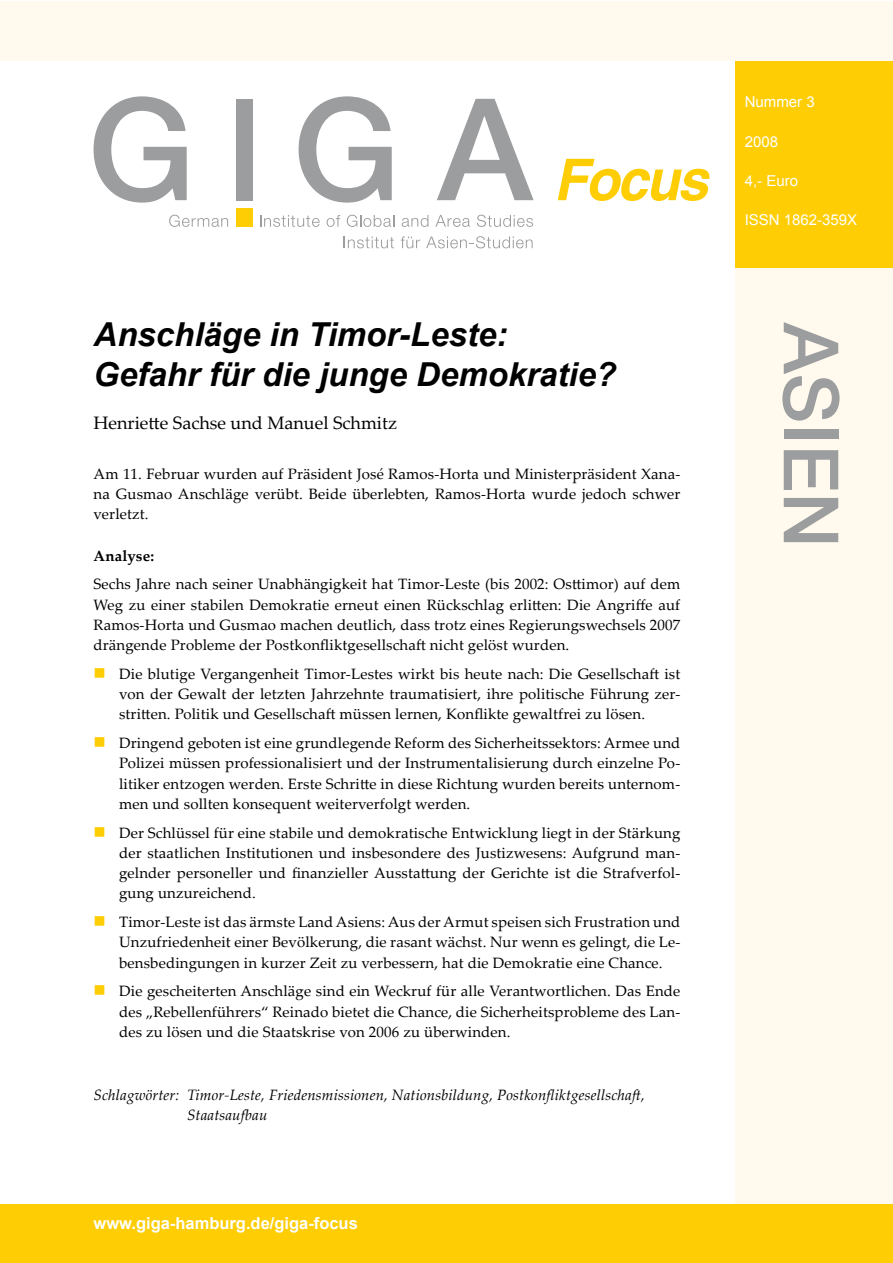
<style>
.page{position:relative;width:893px;height:1263px;background:#fff}
.page>*{position:absolute;margin:0;border:0;box-sizing:border-box;transform-origin:0 0}
.t1{font:italic 700 33px/39.6px "Arial";color:#000}
.t2{font:18px "Palatino Linotype";color:#000}
.t3{font:700 16.5px "Arial";color:#fff}
.t4{font:16.5px "Wingdings";color:#fecd04}
.t5{font:15px/20.2px "Palatino Linotype";letter-spacing:.01em;color:#000;text-align:justify}
.t6{font:italic 15px/20.2px "Palatino Linotype";letter-spacing:.01em;color:#000}
.t7{font:15px "Arial";color:#fff}
.t8{font:700 15px "Palatino Linotype";letter-spacing:.01em;color:#000}
</style>
<div class="page">
<div style="left:736px;top:60px;width:157px;height:208px;background:#fecd04"></div>
<div style="left:736px;top:269px;width:157px;height:994px;background:#fffaed"></div>
<div style="left:0;top:1204px;width:893px;height:59px;background:#fecd04"></div>
<div style="left:0;top:1px;width:893px;height:59px;background:#fffaed"></div>
<svg style="left:782px;top:322px;width:58px;height:99px"></svg>
<div style="left:784px;top:429px;width:54px;height:9px;background:#9c9d9f"></div>
<svg style="left:784px;top:450px;width:54px;height:40px"></svg>
<svg style="left:784px;top:498px;width:54px;height:44px"></svg>
<svg style="left:169px;top:215px;width:59px;height:12px"></svg>
<svg style="left:260px;top:215px;width:60px;height:12px"></svg>
<svg style="left:327px;top:215px;width:13px;height:12px"></svg>
<svg style="left:347px;top:215px;width:47px;height:12px"></svg>
<svg style="left:402px;top:215px;width:26px;height:12px"></svg>
<svg style="left:435px;top:215px;width:35px;height:12px"></svg>
<svg style="left:477px;top:215px;width:56px;height:12px"></svg>
<svg style="left:344px;top:236px;width:50px;height:12px"></svg>
<svg style="left:401px;top:236px;width:19px;height:12px"></svg>
<svg style="left:426px;top:236px;width:107px;height:12px"></svg>
<div style="left:236px;top:99px;width:16px;height:101px;background:#9c9d9f"></div>
<svg style="left:94px;top:96px;width:93px;height:107px"></svg>
<svg style="left:299px;top:96px;width:93px;height:107px"></svg>
<svg style="left:437px;top:99px;width:97px;height:101px"></svg>
<div style="left:236px;top:209px;width:16px;height:18px;background:#fecd04"></div>
<svg style="left:558px;top:159px;width:152px;height:42px"></svg>
<h1 class="t1" style="left:94px;top:316px;width:524px">Anschläge in Timor-Leste:<br>Gefahr für die junge Demokratie?</h1>
<p class="t2" style="left:94px;top:410px;width:305px">Henriette Sachse und Manuel Schmitz</p>
<p class="t5" style="left:94px;top:463px;width:588px">Am 11. Februar wurden auf Präsident José Ramos-Horta und Ministerpräsident Xana&shy;na Gusmao Anschläge verübt. Beide überlebten, Ramos-Horta wurde jedoch schwer verletzt.</p>
<p class="t8" style="left:94px;top:545px;width:62px">Analyse:</p>
<p class="t5" style="left:94px;top:574px;width:588px">Sechs Jahre nach seiner Unabhängigkeit hat Timor-Leste (bis 2002: Osttimor) auf dem Weg zu einer stabilen Demokratie erneut einen Rückschlag erlitten: Die Angriffe auf Ramos-Horta und Gusmao machen deutlich, dass trotz eines Regierungswechsels 2007 drängende Probleme der Postkonfliktgesellschaft nicht gelöst wurden.</p>
<p class="t5" style="left:119px;top:663px;width:563px">Die blutige Vergangenheit Timor-Lestes wirkt bis heute nach: Die Gesellschaft ist von der Gewalt der letzten Jahrzehnte traumatisiert, ihre politische Führung zer&shy;stritten. Politik und Gesellschaft müssen lernen, Konflikte gewaltfrei zu lösen.</p>
<p class="t5" style="left:119px;top:732px;width:563px">Dringend geboten ist eine grundlegende Reform des Sicherheitssektors: Armee und Polizei müssen professionalisiert und der Instrumentalisierung durch einzelne Po&shy;litiker entzogen werden. Erste Schritte in diese Richtung wurden bereits unternom&shy;men und sollten konsequent weiterverfolgt werden.</p>
<p class="t5" style="left:119px;top:822px;width:563px">Der Schlüssel für eine stabile und demokratische Entwicklung liegt in der Stärkung der staatlichen Institutionen und insbesondere des Justizwesens: Aufgrund man&shy;gelnder personeller und finanzieller Ausstattung der Gerichte ist die Strafverfol&shy;gung unzureichend.</p>
<p class="t5" style="left:119px;top:911px;width:563px">Timor-Leste ist das ärmste Land Asiens: Aus der Armut speisen sich Frustration und Unzufriedenheit einer Bevölkerung, die rasant wächst. Nur wenn es gelingt, die Le&shy;bensbedingungen in kurzer Zeit zu verbessern, hat die Demokratie eine Chance.</p>
<p class="t5" style="left:119px;top:981px;width:563px">Die gescheiterten Anschläge sind ein Weckruf für alle Verantwortlichen. Das Ende des „Rebellenführers“ Reinado bietet die Chance, die Sicherheitsprobleme des Lan&shy;des zu lösen und die Staatskrise von 2006 zu überwinden.</p>
<p class="t4" style="left:94px;top:664px;width:14px">■</p>
<p class="t4" style="left:94px;top:733px;width:14px">■</p>
<p class="t4" style="left:94px;top:823px;width:14px">■</p>
<p class="t4" style="left:94px;top:912px;width:14px">■</p>
<p class="t4" style="left:94px;top:982px;width:14px">■</p>
<p class="t6" style="left:187px;top:1084px;width:459px;text-indent:-94px">Schlagwörter: Timor-Leste, Friedensmissionen, Nationsbildung, Postkonfliktgesellschaft,<br>Staatsaufbau</p>
<p class="t3" style="left:94px;top:1212px;width:266px">www.giga-hamburg.de/giga-focus</p>
<p class="t7" style="left:745px;top:92px;width:72px">Nummer 3</p>
<p class="t7" style="left:745px;top:131px;width:35px">2008</p>
<p class="t7" style="left:745px;top:171px;width:55px">4,- Euro</p>
<p class="t7" style="left:745px;top:210px;width:114px">ISSN 1862-359X</p>
</div>
